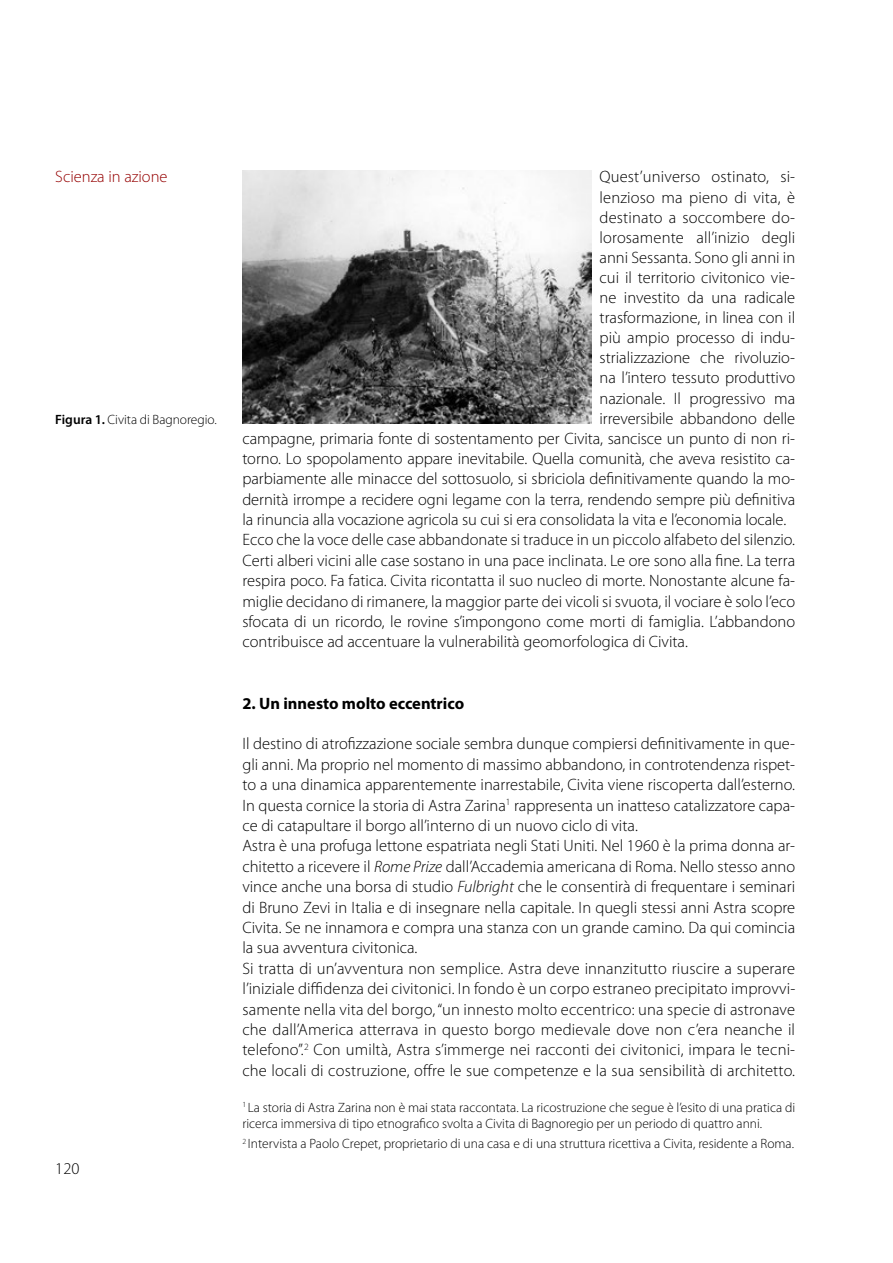
<style>
.page{position:relative;width:893px;height:1263px;background:#fff}
.page>*{position:absolute;margin:0;border:0;box-sizing:border-box;transform-origin:0 0}
.t1{font:300 16.5px/20.4px "Myriad Pro";color:#000}
.t2{font:700 16.5px "Myriad Pro";color:#000}
.t3{font:300 16.5px "Myriad Pro";color:#950000}
.t4{font:300 13.5px/16.2px "Myriad Pro";color:#000}
.s1{font-weight:600}
.s2{font-style:italic}
</style>
<div class="page">
<img style="left:242px;top:170px;width:349px;height:254px">
<p class="t3" style="left:55px;top:168px;width:114px">Scienza in azione</p>
<p class="t4" style="left:55px;top:411px;width:163px"><span class="s1">Figura 1.</span> Civita di Bagnoregio.</p>
<p class="t1" style="left:55px;top:1158px;width:26px">120</p>
<p class="t1" style="left:600px;top:167px;width:197px">Quest’universo ostinato, si-</p>
<p class="t1" style="left:600px;top:187px;width:197px">lenzioso ma pieno di vita, è</p>
<p class="t1" style="left:600px;top:207px;width:197px">destinato a soccombere do-</p>
<p class="t1" style="left:600px;top:227px;width:197px">lorosamente all’inizio degli</p>
<p class="t1" style="left:600px;top:247px;width:197px">anni Sessanta. Sono gli anni in</p>
<p class="t1" style="left:600px;top:268px;width:197px">cui il territorio civitonico vie-</p>
<p class="t1" style="left:600px;top:288px;width:197px">ne investito da una radicale</p>
<p class="t1" style="left:600px;top:308px;width:197px">trasformazione, in linea con il</p>
<p class="t1" style="left:600px;top:328px;width:197px">più ampio processo di indu-</p>
<p class="t1" style="left:600px;top:348px;width:197px">strializzazione che rivoluzio-</p>
<p class="t1" style="left:600px;top:368px;width:197px">na l’intero tessuto produttivo</p>
<p class="t1" style="left:600px;top:388px;width:197px">nazionale. Il progressivo ma</p>
<p class="t1" style="left:600px;top:408px;width:197px">irreversibile abbandono delle</p>
<p class="t1" style="left:242px;top:428px;width:554px">campagne, primaria fonte di sostentamento per Civita, sancisce un punto di non ri-</p>
<p class="t1" style="left:242px;top:449px;width:554px">torno. Lo spopolamento appare inevitabile. Quella comunità, che aveva resistito ca-</p>
<p class="t1" style="left:242px;top:469px;width:554px">parbiamente alle minacce del sottosuolo, si sbriciola definitivamente quando la mo-</p>
<p class="t1" style="left:242px;top:489px;width:554px">dernità irrompe a recidere ogni legame con la terra, rendendo sempre più definitiva</p>
<p class="t1" style="left:242px;top:509px;width:545px">la rinuncia alla vocazione agricola su cui si era consolidata la vita e l’economia locale.</p>
<p class="t1" style="left:242px;top:530px;width:554px">Ecco che la voce delle case abbandonate si traduce in un piccolo alfabeto del silenzio.</p>
<p class="t1" style="left:242px;top:550px;width:554px">Certi alberi vicini alle case sostano in una pace inclinata. Le ore sono alla fine. La terra</p>
<p class="t1" style="left:242px;top:571px;width:554px">respira poco. Fa fatica. Civita ricontatta il suo nucleo di morte. Nonostante alcune fa-</p>
<p class="t1" style="left:242px;top:591px;width:554px">miglie decidano di rimanere, la maggior parte dei vicoli si svuota, il vociare è solo l’eco</p>
<p class="t1" style="left:242px;top:611px;width:554px">sfocata di un ricordo, le rovine s’impongono come morti di famiglia. L’abbandono</p>
<p class="t1" style="left:242px;top:632px;width:447px">contribuisce ad accentuare la vulnerabilità geomorfologica di Civita.</p>
<p class="t2" style="left:242px;top:692px;width:223px">2. Un innesto molto eccentrico</p>
<p class="t1" style="left:242px;top:734px;width:554px">Il destino di atrofizzazione sociale sembra dunque compiersi definitivamente in que&shy;gli anni. Ma proprio nel momento di massimo abbandono, in controtendenza rispet&shy;to a una dinamica apparentemente inarrestabile, Civita viene riscoperta dall’esterno.<br>In questa cornice la storia di Astra Zarina<sup>1</sup> rappresenta un inatteso catalizzatore capa&shy;ce di catapultare il borgo all’interno di un nuovo ciclo di vita.<br>Astra è una profuga lettone espatriata negli Stati Uniti. Nel 1960 è la prima donna ar&shy;chitetto a ricevere il <span class="s2">Rome Prize</span> dall’Accademia americana di Roma. Nello stesso anno vince anche una borsa di studio <span class="s2">Fulbright</span> che le consentirà di frequentare i seminari di Bruno Zevi in Italia e di insegnare nella capitale. In quegli stessi anni Astra scopre Civita. Se ne innamora e compra una stanza con un grande camino. Da qui comincia la sua avventura civitonica.<br>Si tratta di un’avventura non semplice. Astra deve innanzitutto riuscire a superare l’iniziale diffidenza dei civitonici. In fondo è un corpo estraneo precipitato improvvi&shy;samente nella vita del borgo, “un innesto molto eccentrico: una specie di astronave che dall’America atterrava in questo borgo medievale dove non c’era neanche il telefono”.<sup>2</sup> Con umiltà, Astra s’immerge nei racconti dei civitonici, impara le tecni&shy;che locali di costruzione, offre le sue competenze e la sua sensibilità di architetto.</p>
<p class="t4" style="left:242px;top:1099px;width:554px"><sup>1</sup> La storia di Astra Zarina non è mai stata raccontata. La ricostruzione che segue è l’esito di una pratica di ricerca immersiva di tipo etnografico svolta a Civita di Bagnoregio per un periodo di quattro anni.</p>
<p class="t4" style="left:242px;top:1136px;width:553px"><sup>2</sup> Intervista a Paolo Crepet, proprietario di una casa e di una struttura ricettiva a Civita, residente a Roma.</p>
</div>
